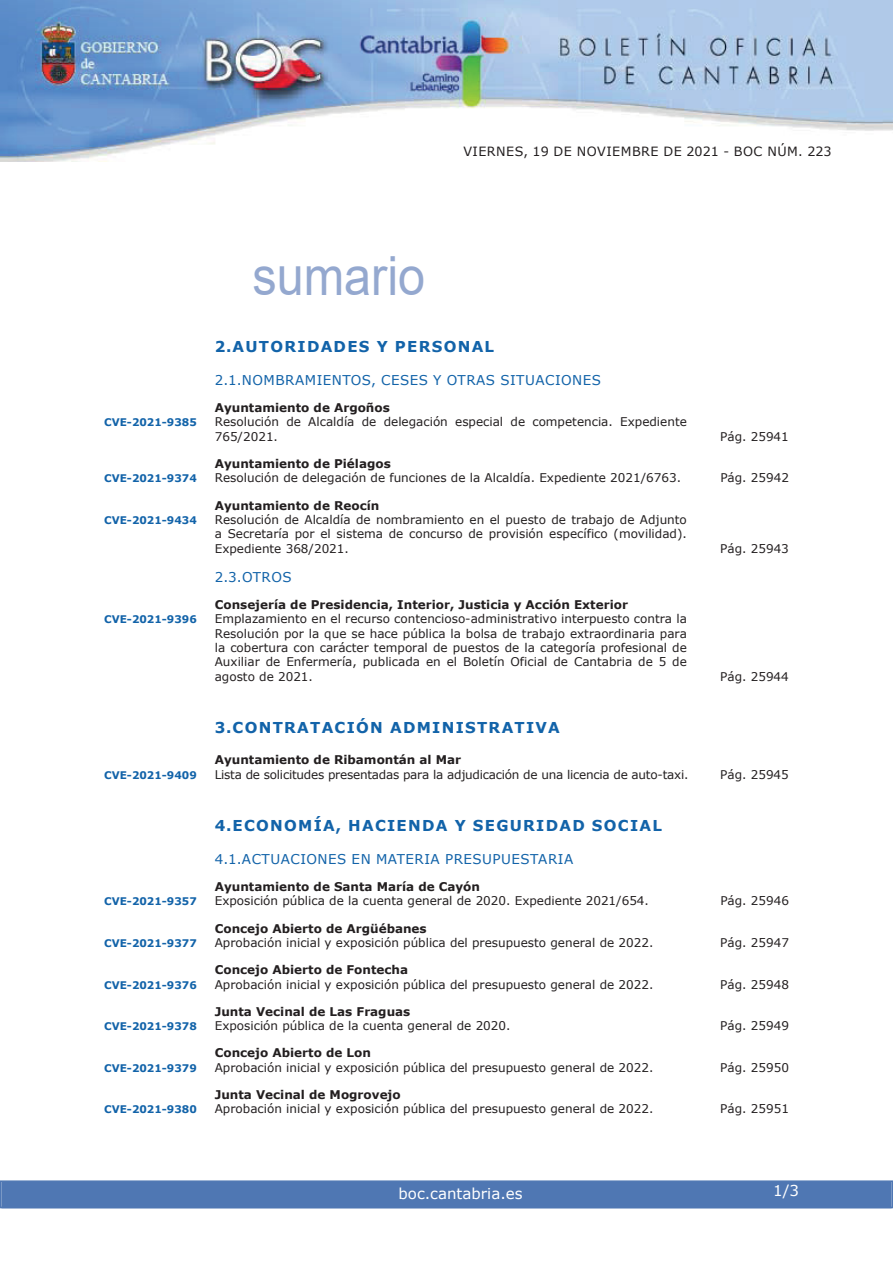
<style>
.page{position:relative;width:893px;height:1263px;background:#fff}
.page>*{position:absolute;margin:0;border:0;box-sizing:border-box;transform-origin:0 0}
.t1{font:54px "Arial";color:#94a8cf;scale:.9 1}
.t2{font:700 15px "Verdana";letter-spacing:.085em;color:#1263a9}
.t3{font:15px "Verdana";color:#fff}
.t4{font:13.5px "Verdana";letter-spacing:.035em;color:#1263a9}
.t5{font:12.75px "Verdana";letter-spacing:.035em;color:#231f20}
.t6{font:12px/14.4px "Verdana";color:#231f20;text-align:justify}
.t7{font:700 12px "Verdana";color:#231f20}
.t8{font:12px "Verdana";letter-spacing:-.02em;color:#231f20}
.t9{font:700 10.5px "Verdana";color:#1263a9}
</style>
<div class="page">
<img style="left:0;top:0;width:893px;height:161px">
<div style="left:2px;top:1181px;width:889px;height:27px;background:#4f77b3"></div>
<div style="left:0;top:1180px;width:893px;height:28px;border:2px solid #4f77b3"></div>
<h1 class="t1" style="left:252px;top:246px;width:194px">sumario</h1>
<p class="t5" style="left:463px;top:143px;width:370px">VIERNES, 19 DE NOVIEMBRE DE 2021 - BOC NÚM. 223</p>
<p class="t2" style="left:215px;top:337px;width:281px">2.AUTORIDADES Y PERSONAL</p>
<p class="t4" style="left:215px;top:371px;width:388px">2.1.NOMBRAMIENTOS, CESES Y OTRAS SITUACIONES</p>
<p class="t7" style="left:215px;top:400px;width:177px">Ayuntamiento de Argoños</p>
<p class="t9" style="left:104px;top:416px;width:94px">CVE-2021-9385</p>
<p class="t6" style="left:215px;top:414px;width:474px">Resolución de Alcaldía de delegación especial de competencia. Expediente<br>765/2021.</p>
<p class="t7" style="left:215px;top:456px;width:178px">Ayuntamiento de Piélagos</p>
<p class="t6" style="left:720px;top:429px;width:70px">Pág. 25941</p>
<p class="t9" style="left:104px;top:472px;width:94px">CVE-2021-9374</p>
<p class="t6" style="left:215px;top:470px;width:468px">Resolución de delegación de funciones de la Alcaldía. Expediente 2021/6763.</p>
<p class="t6" style="left:720px;top:470px;width:70px">Pág. 25942</p>
<p class="t7" style="left:215px;top:497px;width:166px">Ayuntamiento de Reocín</p>
<p class="t9" style="left:104px;top:513px;width:94px">CVE-2021-9434</p>
<p class="t6" style="left:215px;top:512px;width:474px">Resolución de Alcaldía de nombramiento en el puesto de trabajo de Adjunto a Secretaría por el sistema de concurso de provisión específico (movilidad).<br>Expediente 368/2021.</p>
<p class="t6" style="left:720px;top:541px;width:70px">Pág. 25943</p>
<p class="t4" style="left:215px;top:568px;width:78px">2.3.OTROS</p>
<p class="t7" style="left:215px;top:597px;width:415px">Consejería de Presidencia, Interior, Justicia y Acción Exterior</p>
<p class="t9" style="left:104px;top:613px;width:94px">CVE-2021-9396</p>
<p class="t6" style="left:215px;top:611px;width:474px">Emplazamiento en el recurso contencioso-administrativo interpuesto contra la Resolución por la que se hace pública la bolsa de trabajo extraordinaria para la cobertura con carácter temporal de puestos de la categoría profesional de Auxiliar de Enfermería, publicada en el Boletín Oficial de Cantabria de 5 de agosto de 2021.</p>
<p class="t2" style="left:215px;top:718px;width:347px">3.CONTRATACIÓN ADMINISTRATIVA</p>
<p class="t7" style="left:215px;top:752px;width:248px">Ayuntamiento de Ribamontán al Mar</p>
<p class="t6" style="left:720px;top:669px;width:70px">Pág. 25944</p>
<p class="t9" style="left:104px;top:768px;width:94px">CVE-2021-9409</p>
<p class="t8" style="left:215px;top:767px;width:475px">Lista de solicitudes presentadas para la adjudicación de una licencia de auto-taxi.</p>
<p class="t6" style="left:720px;top:767px;width:70px">Pág. 25945</p>
<p class="t2" style="left:215px;top:816px;width:449px">4.ECONOMÍA, HACIENDA Y SEGURIDAD SOCIAL</p>
<p class="t4" style="left:215px;top:850px;width:360px">4.1.ACTUACIONES EN MATERIA PRESUPUESTARIA</p>
<p class="t7" style="left:215px;top:879px;width:267px">Ayuntamiento de Santa María de Cayón</p>
<p class="t9" style="left:104px;top:895px;width:94px">CVE-2021-9357</p>
<p class="t6" style="left:215px;top:893px;width:436px">Exposición pública de la cuenta general de 2020. Expediente 2021/654.</p>
<p class="t6" style="left:720px;top:893px;width:70px">Pág. 25946</p>
<p class="t7" style="left:215px;top:921px;width:213px">Concejo Abierto de Argüébanes</p>
<p class="t9" style="left:104px;top:936px;width:94px">CVE-2021-9377</p>
<p class="t6" style="left:215px;top:935px;width:440px">Aprobación inicial y exposición pública del presupuesto general de 2022.</p>
<p class="t6" style="left:720px;top:935px;width:70px">Pág. 25947</p>
<p class="t7" style="left:215px;top:962px;width:195px">Concejo Abierto de Fontecha</p>
<p class="t9" style="left:104px;top:978px;width:94px">CVE-2021-9376</p>
<p class="t6" style="left:215px;top:977px;width:440px">Aprobación inicial y exposición pública del presupuesto general de 2022.</p>
<p class="t6" style="left:720px;top:977px;width:70px">Pág. 25948</p>
<p class="t7" style="left:215px;top:1004px;width:197px">Junta Vecinal de Las Fraguas</p>
<p class="t9" style="left:104px;top:1020px;width:94px">CVE-2021-9378</p>
<p class="t6" style="left:215px;top:1018px;width:297px">Exposición pública de la cuenta general de 2020.</p>
<p class="t6" style="left:720px;top:1018px;width:70px">Pág. 25949</p>
<p class="t7" style="left:215px;top:1045px;width:158px">Concejo Abierto de Lon</p>
<p class="t9" style="left:104px;top:1061px;width:94px">CVE-2021-9379</p>
<p class="t6" style="left:215px;top:1060px;width:440px">Aprobación inicial y exposición pública del presupuesto general de 2022.</p>
<p class="t6" style="left:720px;top:1060px;width:70px">Pág. 25950</p>
<p class="t7" style="left:215px;top:1087px;width:187px">Junta Vecinal de Mogrovejo</p>
<p class="t9" style="left:104px;top:1103px;width:94px">CVE-2021-9380</p>
<p class="t6" style="left:215px;top:1101px;width:440px">Aprobación inicial y exposición pública del presupuesto general de 2022.</p>
<p class="t6" style="left:720px;top:1101px;width:70px">Pág. 25951</p>
<p class="t3" style="left:398px;top:1184px;width:126px">boc.cantabria.es</p>
<p class="t3" style="left:773px;top:1181px;width:27px">1/3</p>
</div>
